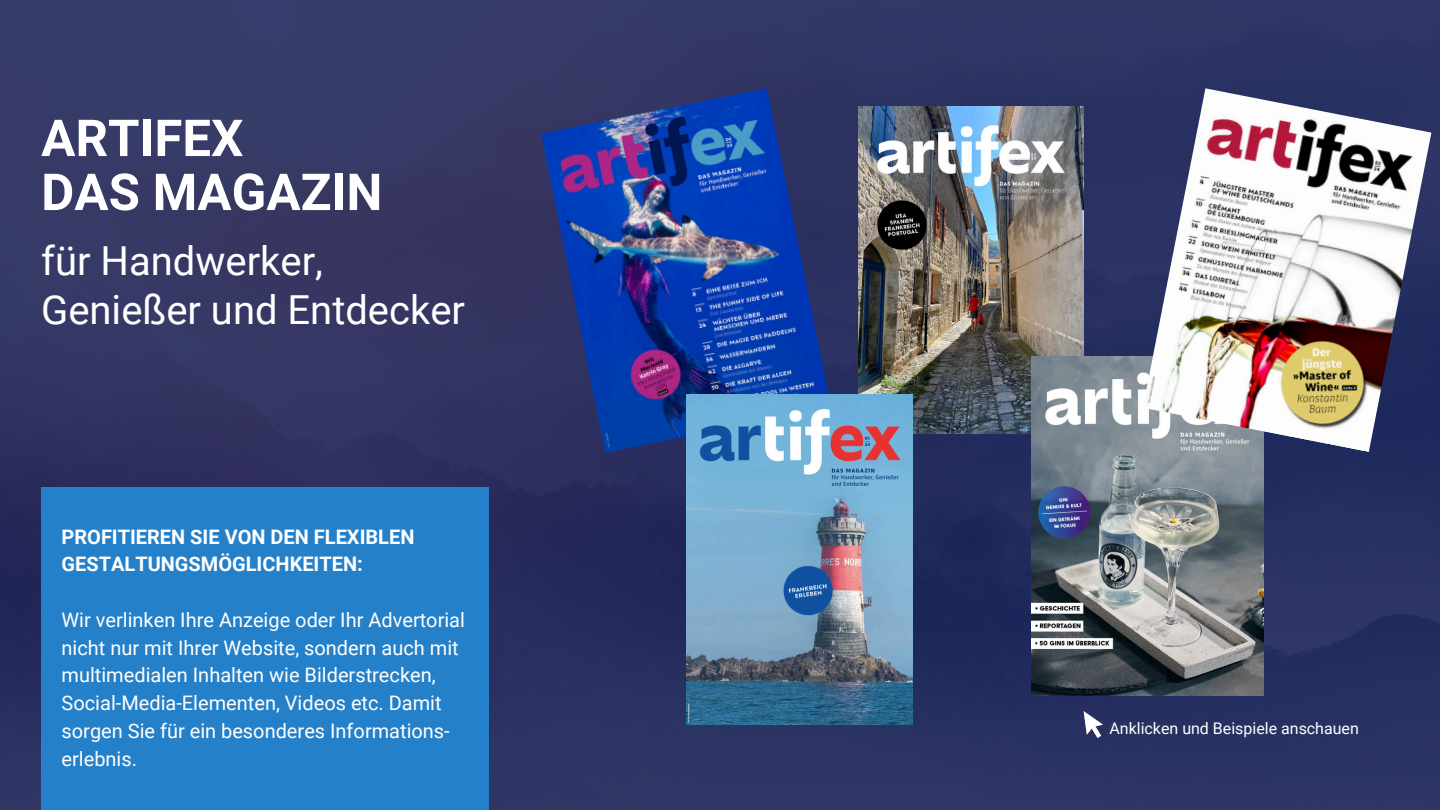
<style>
.page{position:relative;width:1440px;height:810px;background:#fff}
.page>*{position:absolute;margin:0;border:0;box-sizing:border-box;transform-origin:0 0}
.t1{font:700 51px/54px "Roboto";color:#fff}
.t2{font:40px/48.8px "Roboto";color:#fff}
.t3{font:20px/27.8px "Roboto";color:#fff}
.t4{font:700 20px/27.8px "Roboto";color:#fff}
.t5{font:16px "Roboto";color:#fff}
</style>
<div class="page">
<div style="left:0;top:0;width:1440px;height:810px;background:linear-gradient(to bottom,#373965,#252d5e)"></div>
<img style="left:858px;top:106px;width:225px;height:328px">
<img style="left:541px;top:88px;width:290px;height:365px">
<div style="left:41px;top:488px;width:448px;height:322px;background:#2480c9"></div>
<svg style="left:1084px;top:711px;width:19px;height:27px"></svg>
<img style="left:686px;top:394px;width:227px;height:330px">
<img style="left:1031px;top:356px;width:233px;height:339px">
<img style="left:1143px;top:88px;width:288px;height:364px">
<h4 class="t1" style="left:41px;top:112px;width:343px">ARTIFEX<br>DAS MAGAZIN</h4>
<p class="t2" style="left:41px;top:237px;width:425px">für Handwerker,<br>Genießer und Entdecker</p>
<p class="t4" style="left:62px;top:523px;width:354px">PROFITIEREN SIE VON DEN FLEXIBLEN<br>GESTALTUNGSMÖGLICHKEITEN:</p>
<p class="t3" style="left:62px;top:606px;width:405px">Wir verlinken Ihre Anzeige oder Ihr Advertorial nicht nur mit Ihrer Website, sondern auch mit multimedialen Inhalten wie Bilderstrecken, Social-Media-Elementen, Videos etc. Damit sorgen Sie für ein besonderes Informations&shy;erlebnis.</p>
<p class="t5" style="left:1109px;top:719px;width:251px">Anklicken und Beispiele anschauen</p>
</div>
